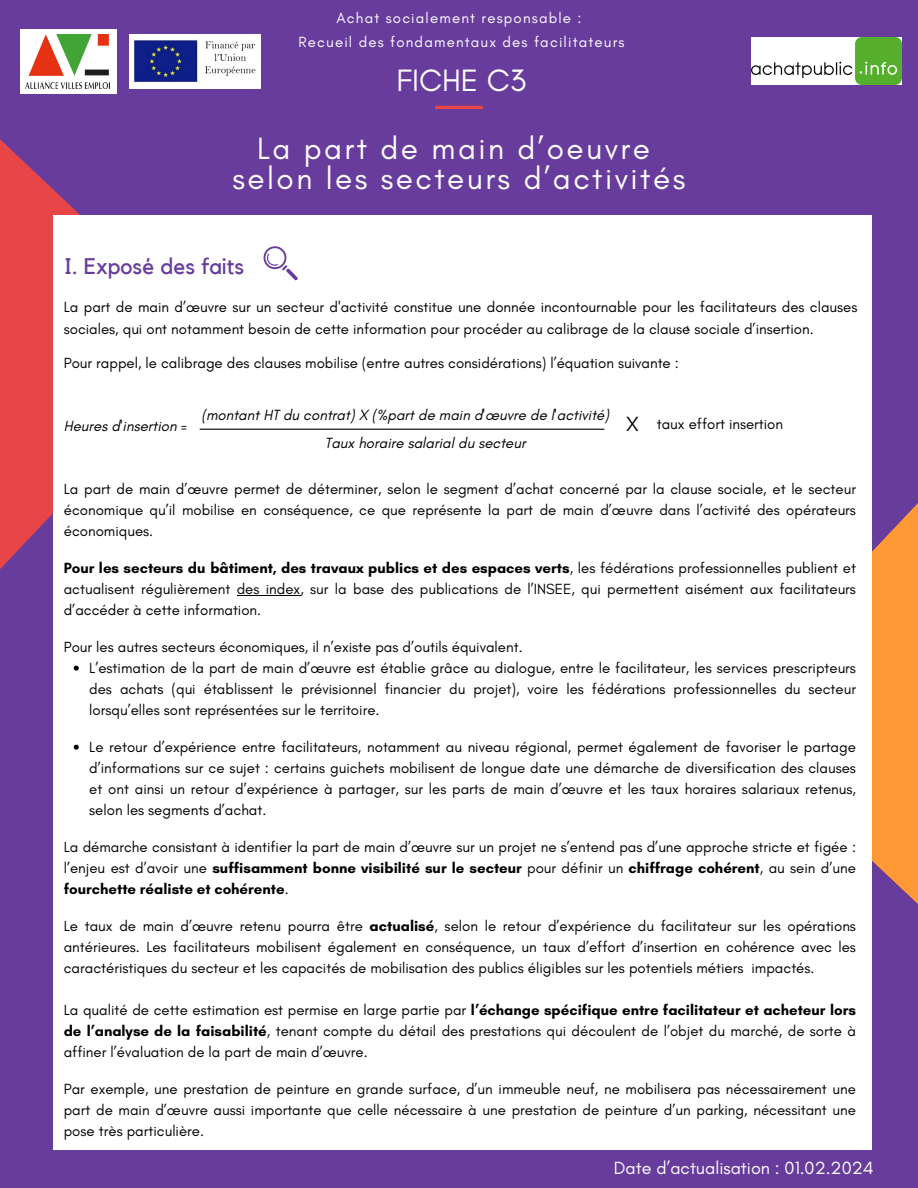
<style>
.page{position:relative;width:918px;height:1188px;background:#673c9d}
.page>*{position:absolute;margin:0;border:0;box-sizing:border-box;transform-origin:0 0}
.t1{font:31.5px "Glacial Indifference";letter-spacing:.08em;color:#fff}
.t2{font:22.5px "Kollektif";color:#673c9d}
.t3{font:21px "Glacial Indifference";color:#000}
.t4{font:18px "Glacial Indifference";color:#fff}
.t5{font:15px/21px "Glacial Indifference";color:#000;text-align:justify}
.t6{font:italic 15px "Glacial Indifference";color:#000}
.t7{font:15px "Glacial Indifference";letter-spacing:.08em;color:#fff}
.t8{font:6px "Kollektif";color:#000}
.s1{font-style:normal}
.s2{font-weight:700}
</style>
<div class="page">
<svg style="left:718px;top:503px;width:200px;height:647px;fill:#ff9935"></svg>
<svg style="left:0;top:34px;width:130px;height:535px;fill:#e84646"></svg>
<div style="left:53px;top:215px;width:819px;height:934px;background:#fff"></div>
<hr style="left:435px;top:106px;width:48px;height:3px;background:#e84646">
<svg style="left:264px;top:246px;width:33px;height:34px"></svg>
<hr style="left:237px;top:595px;width:63px;height:1px;background:#000">
<svg style="left:74px;top:666px;width:5px;height:5px"></svg>
<svg style="left:74px;top:745px;width:5px;height:5px"></svg>
<hr style="left:200px;top:429px;width:404px;height:1px;background:#000">
<div style="left:20px;top:29px;width:97px;height:64px;background:#fff"></div>
<img style="left:25px;top:34px;width:85px;height:54px">
<img style="left:751px;top:38px;width:150px;height:47px">
<img style="left:130px;top:34px;width:131px;height:55px">
<p class="t7" style="left:336px;top:9px;width:247px">Achat socialement responsable :</p>
<p class="t7" style="left:299px;top:33px;width:328px">Recueil des fondamentaux des facilitateurs</p>
<p class="t1" style="left:396px;top:61px;width:131px">FICHE C3</p>
<p class="t1" style="left:257px;top:129px;width:394px">La part de main d’oeuvre</p>
<p class="t1" style="left:232px;top:159px;width:454px">selon les secteurs d’activités</p>
<p class="t2" style="left:64px;top:255px;width:182px">I. Exposé des faits</p>
<p class="t5" style="left:64px;top:296px;width:795px;line-height:22px">La part de main d’œuvre sur un secteur d'activité constitue une donnée incontournable pour les facilitateurs des clauses sociales, qui ont notamment besoin de cette information pour procéder au calibrage de la clause sociale d’insertion.</p>
<h2 class="t8" style="left:687px;top:325px;width:3px">1</h2>
<p class="t5" style="left:64px;top:352px;width:617px">Pour rappel, le calibrage des clauses mobilise (entre autres considérations) l’équation suivante :</p>
<p class="t6" style="left:64px;top:416px;width:126px">Heures d'insertion <span class="s1">=</span></p>
<p class="t6" style="left:201px;top:405px;width:409px">(montant HT du contrat) X (%part de main d'œuvre de l'activité)</p>
<p class="t6" style="left:325px;top:434px;width:202px">Taux horaire salarial du secteur</p>
<p class="t3" style="left:626px;top:411px;width:14px">X</p>
<p class="t5" style="left:657px;top:413px;width:128px">taux effort insertion</p>
<p class="t5" style="left:64px;top:478px;width:794px">La part de main d’œuvre permet de déterminer, selon le segment d’achat concerné par la clause sociale, et le secteur économique qu’il mobilise en conséquence, ce que représente la part de main d’œuvre dans l’activité des opérateurs économiques.</p>
<p class="t5" style="left:64px;top:557px;width:794px"><span class="s2">Pour les secteurs du bâtiment, des travaux publics et des espaces verts</span>, les fédérations professionnelles publient et actualisent régulièrement des index, sur la base des publications de l’INSEE, qui permettent aisément aux facilitateurs d’accéder à cette information.</p>
<p class="t5" style="left:64px;top:636px;width:460px">Pour les autres secteurs économiques, il n’existe pas d’outils équivalent.</p>
<p class="t5" style="left:89px;top:657px;width:768px">L’estimation de la part de main d’œuvre est établie grâce au dialogue, entre le facilitateur, les services prescripteurs des achats (qui établissent le prévisionnel financier du projet), voire les fédérations professionnelles du secteur lorsqu’elles sont représentées sur le territoire.</p>
<p class="t5" style="left:89px;top:736px;width:768px">Le retour d’expérience entre facilitateurs, notamment au niveau régional, permet également de favoriser le partage d’informations sur ce sujet : certains guichets mobilisent de longue date une démarche de diversification des clauses et ont ainsi un retour d’expérience à partager, sur les parts de main d’œuvre et les taux horaires salariaux retenus, selon les segments d’achat.</p>
<p class="t5" style="left:64px;top:836px;width:794px">La démarche consistant à identifier la part de main d’œuvre sur un projet ne s’entend pas d’une approche stricte et figée : l’enjeu est d’avoir une <span class="s2">suffisamment bonne visibilité sur le secteur</span> pour définir un <span class="s2">chiffrage cohérent</span>, au sein d’une <span class="s2">fourchette réaliste et cohérente</span>.</p>
<p class="t5" style="left:64px;top:915px;width:794px">Le taux de main d’œuvre retenu pourra être <span class="s2">actualisé</span>, selon le retour d’expérience du facilitateur sur les opérations antérieures. Les facilitateurs mobilisent également en conséquence, un taux d’effort d’insertion en cohérence avec les caractéristiques du secteur et les capacités de mobilisation des publics éligibles sur les potentiels métiers impactés.</p>
<p class="t5" style="left:64px;top:999px;width:794px">La qualité de cette estimation est permise en large partie par <span class="s2">l’échange spécifique entre facilitateur et acheteur lors de l’analyse de la faisabilité</span>, tenant compte du détail des prestations qui découlent de l’objet du marché, de sorte à affiner l’évaluation de la part de main d’œuvre.</p>
<p class="t5" style="left:64px;top:1078px;width:794px">Par exemple, une prestation de peinture en grande surface, d’un immeuble neuf, ne mobilisera pas nécessairement une part de main d’œuvre aussi importante que celle nécessaire à une prestation de peinture d’un parking, nécessitant une pose très particulière.</p>
<p class="t4" style="left:614px;top:1156px;width:261px">Date d’actualisation : 01.02.2024</p>
</div>
